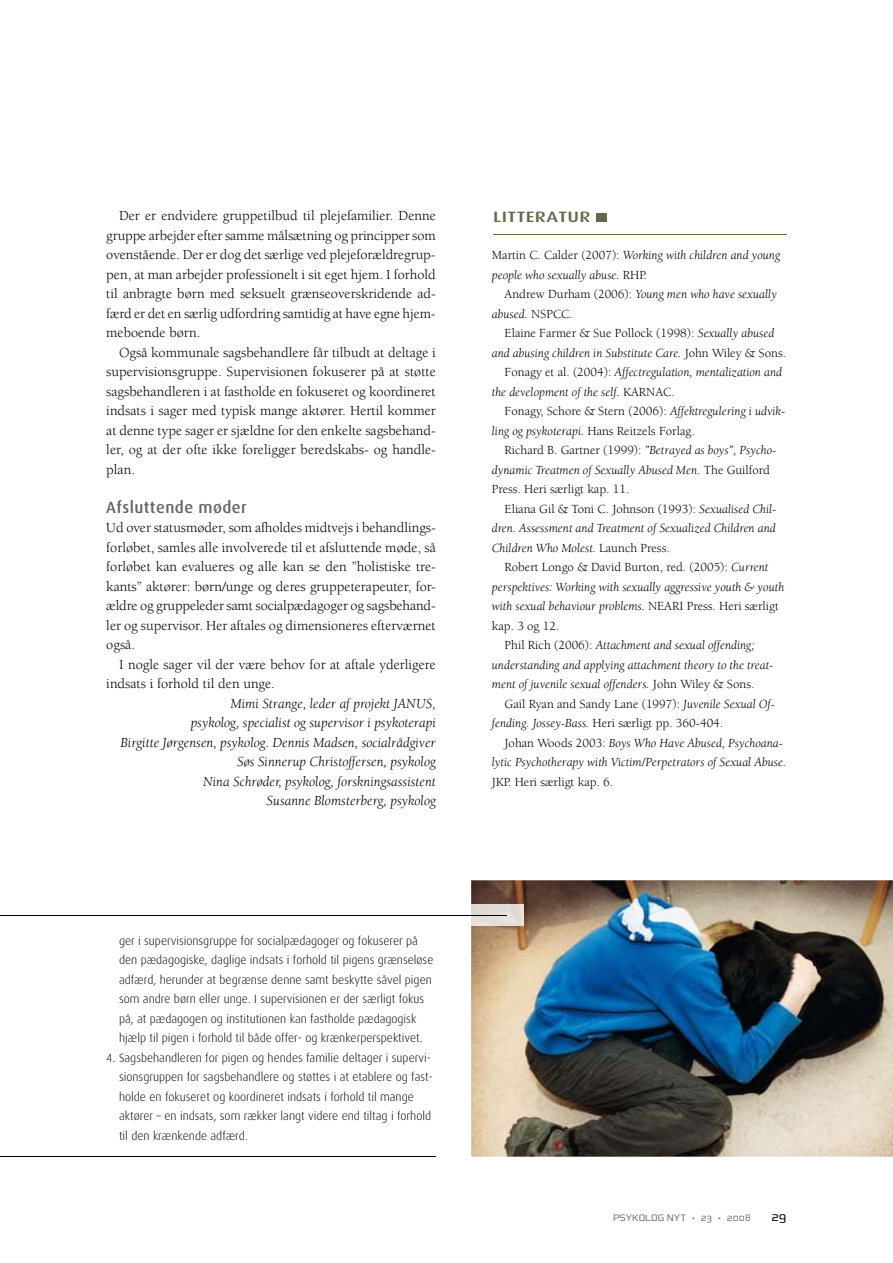
<style>
.page{position:relative;width:893px;height:1263px;background:#fff}
.page>*{position:absolute;margin:0;border:0;box-sizing:border-box;transform-origin:0 0}
.t1{font:500 16.5px "Dax";letter-spacing:.025em;color:#646567}
.t2{font:500 15px "Dax";letter-spacing:.02em;color:#616a4a;scale:1.3 1}
.t3{font:14.25px/19.5px "Berkeley";color:#000;text-align:justify}
.t4{font:italic 14.25px/19.5px "Berkeley";color:#000;text-align:right}
.t5{font:13.5px "Resea";color:#000}
.t6{font:italic 12.75px/19.5px "Berkeley";color:#000}
.t7{font:12.75px "Berkeley";color:#000}
.t8{font:300 12px/19.5px "Dax";color:#000}
.t9{font:10.5px "Resea";color:#707173}
.s1{font-style:normal}
.s2{font-style:italic}
</style>
<div class="page">
<img style="left:471px;top:880px;width:422px;height:277px">
<hr style="left:0;top:1156px;width:436px;height:1px;background:#000">
<img style="left:471px;top:905px;width:52px;height:21px">
<hr style="left:0;top:915px;width:507px;height:1px;background:#000">
<hr style="left:493px;top:234px;width:294px;height:1px;background:#616a4a">
<div style="left:597px;top:213px;width:10px;height:9px;background:#616a4a"></div>
<p class="t3" style="left:106px;top:206px;width:331px;text-indent:13px">Der er endvidere gruppetilbud til plejefamilier. Denne gruppe arbejder efter samme målsætning og principper som ovenstående. Der er dog det særlige ved plejeforældregrup&shy;pen, at man arbejder professionelt i sit eget hjem. I forhold til anbragte børn med seksuelt grænseoverskridende ad&shy;færd er det en særlig udfordring samtidig at have egne hjem&shy;meboende børn.</p>
<p class="t3" style="left:106px;top:343px;width:331px;text-indent:13px">Også kommunale sagsbehandlere får tilbudt at deltage i supervisionsgruppe. Supervisionen fokuserer på at støtte sagsbehandleren i at fastholde en fokuseret og koordineret indsats i sager med typisk mange aktører. Hertil kommer at denne type sager er sjældne for den enkelte sagsbehand&shy;ler, og at der ofte ikke foreligger beredskabs- og handle&shy;plan.</p>
<p class="t1" style="left:106px;top:498px;width:142px">Afsluttende møder</p>
<p class="t3" style="left:106px;top:518px;width:331px">Ud over statusmøder, som afholdes midtvejs i behandlings&shy;forløbet, samles alle involverede til et afsluttende møde, så forløbet kan evalueres og alle kan se den ”holistiske tre&shy;kants” aktører: børn/unge og deres gruppeterapeuter, for&shy;ældre og gruppeleder samt socialpædagoger og sagsbehand&shy;ler og supervisor. Her aftales og dimensioneres efterværnet også.</p>
<p class="t3" style="left:106px;top:655px;width:331px;text-indent:13px">I nogle sager vil der være behov for at aftale yderligere indsats i forhold til den unge.</p>
<p class="t4" style="left:121px;top:694px;width:317px">Mimi Strange, leder af projekt JANUS,<br>psykolog, specialist og supervisor i psykoterapi<br>Birgitte Jørgensen, psykolog. Dennis Madsen, socialrådgiver Søs Sinnerup Christoffersen, psykolog<br>Nina Schrøder, psykolog, forskningsassistent<br>Susanne Blomsterberg, psykolog</p>
<p class="t8" style="left:119px;top:931px;width:316px">ger i supervisionsgruppe for socialpædagoger og fokuserer på den pædagogiske, daglige indsats i forhold til pigens grænseløse adfærd, herunder at begrænse denne samt beskytte såvel pigen som andre børn eller unge. I supervisionen er der særligt fokus på, at pædagogen og institutionen kan fastholde pædagogisk hjælp til pigen i forhold til både offer- og krænkerperspektivet.</p>
<p class="t8" style="left:119px;top:1048px;width:315px;text-indent:-13px">4. Sagsbehandleren for pigen og hendes familie deltager i supervi&shy;sionsgruppen for sagsbehandlere og støttes i at etablere og fast&shy;holde en fokuseret og koordineret indsats i forhold til mange aktører – en indsats, som rækker langt videre end tiltag i forhold til den krænkende adfærd.</p>
<p class="t2" style="left:493px;top:208px;width:76px">LITTeRATUR</p>
<p class="t6" style="left:492px;top:246px;width:290px"><span class="s1">Martin C. Calder (2007):</span> Working with children and young people who sexually abuse. <span class="s1">RHP.</span></p>
<p class="t6" style="left:492px;top:285px;width:287px;text-indent:13px"><span class="s1">Andrew Durham (2006):</span> Young men who have sexually abused. <span class="s1">NSPCC.</span></p>
<p class="t7" style="left:505px;top:327px;width:271px">Elaine Farmer &amp; Sue Pollock (1998): <span class="s2">Sexually abused</span></p>
<p class="t6" style="left:492px;top:343px;width:296px">and abusing children in Substitute Care. <span class="s1">John Wiley &amp; Sons.</span></p>
<p class="t6" style="left:505px;top:363px;width:279px"><span class="s1">Fonagy et al. (2004):</span> Affectregulation, mentalization and</p>
<p class="t6" style="left:492px;top:382px;width:185px">the development of the self. <span class="s1">KARNAC.</span></p>
<p class="t7" style="left:505px;top:405px;width:282px">Fonagy, Schore &amp; Stern (2006): <span class="s2">Affektregulering i udvik-</span></p>
<p class="t7" style="left:492px;top:424px;width:204px"><span class="s2">ling og psykoterapi.</span> Hans Reitzels Forlag.</p>
<p class="t6" style="left:505px;top:441px;width:273px"><span class="s1">Richard B. Gartner (1999):</span> ”Betrayed as boys”, Psycho-</p>
<p class="t6" style="left:492px;top:460px;width:280px">dynamic Treatmen of Sexually Abused Men<span class="s1">. The Guilford</span></p>
<p class="t7" style="left:492px;top:483px;width:139px">Press. Heri særligt kap. 11.</p>
<p class="t7" style="left:505px;top:502px;width:273px">Eliana Gil &amp; Toni C. Johnson (1993): <span class="s2">Sexualised Chil-</span></p>
<p class="t6" style="left:492px;top:519px;width:285px">dren. Assessment and Treatment of Sexualized Children and</p>
<p class="t6" style="left:492px;top:538px;width:179px">Children Who Molest. <span class="s1">Launch Press.</span></p>
<p class="t7" style="left:505px;top:561px;width:265px">Robert Longo &amp; David Burton, red. (2005): <span class="s2">Current</span></p>
<p class="t6" style="left:492px;top:577px;width:294px">perspektives: Working with sexually aggressive youth &amp; youth</p>
<p class="t6" style="left:492px;top:597px;width:289px">with sexual behaviour problems. <span class="s1">NEARI Press. Heri særligt</span></p>
<p class="t7" style="left:492px;top:619px;width:69px">kap. 3 og 12.</p>
<p class="t6" style="left:505px;top:636px;width:251px"><span class="s1">Phil Rich (2006):</span> Attachment and sexual offending;</p>
<p class="t6" style="left:492px;top:655px;width:283px">understanding and applying attachment theory to the treat-</p>
<p class="t6" style="left:492px;top:675px;width:264px">ment of juvenile sexual offenders. <span class="s1">John Wiley &amp; Sons.</span></p>
<p class="t7" style="left:505px;top:697px;width:272px">Gail Ryan and Sandy Lane (1997): <span class="s2">Juvenile Sexual Of-</span></p>
<p class="t7" style="left:492px;top:717px;width:233px"><span class="s2">fending. Jossey-Bass.</span> Heri særligt pp. 360-404.</p>
<p class="t6" style="left:505px;top:733px;width:280px"><span class="s1">Johan Woods 2003:</span> Boys Who Have Abused, Psychoana-</p>
<p class="t6" style="left:492px;top:753px;width:296px">lytic Psychotherapy with Victim/Perpetrators of Sexual Abuse.</p>
<p class="t7" style="left:492px;top:775px;width:123px">JKP. Heri særligt kap. 6.</p>
<p class="t9" style="left:613px;top:1212px;width:139px">PSYKOLOG NYT • 23 • 2008</p>
<p class="t5" style="left:771px;top:1209px;width:17px">29</p>
</div>
